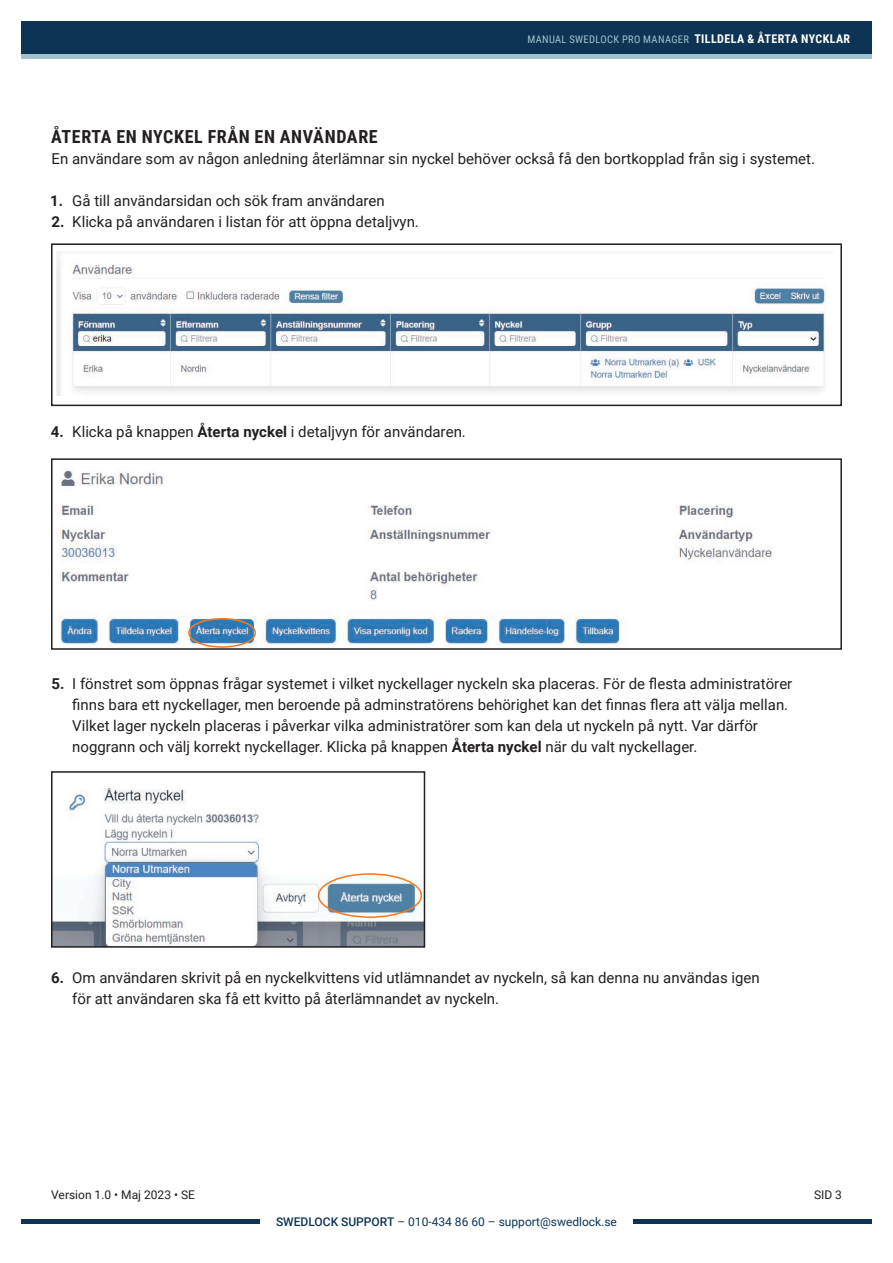
<style>
.page{position:relative;width:893px;height:1263px;background:#fff}
.page>*{position:absolute;margin:0;border:0;box-sizing:border-box;transform-origin:0 0}
.t1{font:700 18px "Roboto Condensed";letter-spacing:.035em;color:#231f20}
.t2{font:15px/21px "Roboto";color:#231f20}
.t3{font:12px "Roboto";color:#0d3454}
.t4{font:12px "Roboto";color:#231f20}
.t5{font:10.5px "Roboto Condensed";letter-spacing:.035em;color:#a0c3cd}
.s1{font-weight:700;font-size:12px;color:#fff}
.s2{font-weight:700}
.s3{font-weight:500}
</style>
<div class="page">
<div style="left:21px;top:21px;width:851px;height:36px;background:#0d3454"></div>
<hr style="left:21px;top:1219px;width:239px;height:4px;background:#0d3454">
<hr style="left:633px;top:1219px;width:239px;height:4px;background:#0d3454">
<div style="left:21px;top:54px;width:851px;height:5px;background:#a0c3cd"></div>
<img style="left:59px;top:469px;width:713px;height:178px">
<div style="left:51px;top:458px;width:791px;height:192px;border:2px solid #231f20"></div>
<div style="left:188px;top:618px;width:68px;height:30px;border:2px solid #f47921;border-radius:50%"></div>
<img style="left:54px;top:788px;width:368px;height:157px">
<div style="left:51px;top:771px;width:374px;height:177px;border:2px solid #231f20"></div>
<div style="left:318px;top:873px;width:104px;height:45px;border:2px solid #f47921;border-radius:50%"></div>
<img style="left:57px;top:252px;width:775px;height:143px">
<div style="left:51px;top:243px;width:791px;height:163px;border:2px solid #231f20"></div>
<p class="t5" style="left:527px;top:32px;width:324px">MANUAL SWEDLOCK PRO MANAGER <span class="s1">TILLDELA &amp; ÅTERTA NYCKLAR</span></p>
<p class="t1" style="left:51px;top:124px;width:328px">ÅTERTA EN NYCKEL FRÅN EN ANVÄNDARE</p>
<p class="t2" style="left:52px;top:148px;width:765px">En användare som av någon anledning återlämnar sin nyckel behöver också få den bortkopplad från sig i systemet.</p>
<p class="t2" style="left:50px;top:190px;width:336px"><span class="s2">1.</span> Gå till användarsidan och sök fram användaren</p>
<p class="t2" style="left:52px;top:211px;width:369px"><span class="s2">2.</span> Klicka på användaren i listan för att öppna detaljvyn.</p>
<p class="t2" style="left:51px;top:421px;width:417px"><span class="s2">4.</span> Klicka på knappen <span class="s2">Återta nyckel</span> i detaljvyn för användaren.</p>
<p class="t2" style="left:72px;top:673px;width:722px;text-indent:-21px"><span class="s2">5.</span> I fönstret som öppnas frågar systemet i vilket nyckellager nyckeln ska placeras. För de flesta administratörer finns bara ett nyckellager, men beroende på adminstratörens behörighet kan det finnas flera att välja mellan.<br>Vilket lager nyckeln placeras i påverkar vilka administratörer som kan dela ut nyckeln på nytt. Var därför noggrann och välj korrekt nyckellager. Klicka på knappen <span class="s2">Återta nyckel</span> när du valt nyckellager.</p>
<p class="t2" style="left:72px;top:967px;width:689px;text-indent:-21px"><span class="s2">6.</span> Om användaren skrivit på en nyckelkvittens vid utlämnandet av nyckeln, så kan denna nu användas igen för att användaren ska få ett kvitto på återlämnandet av nyckeln.</p>
<p class="t4" style="left:51px;top:1186px;width:145px">Version 1.0 • Maj 2023 • SE</p>
<p class="t4" style="left:814px;top:1186px;width:29px">SID 3</p>
<p class="t3" style="left:276px;top:1213px;width:342px"><span class="s3">SWEDLOCK SUPPORT</span> – 010-434 86 60 – support@swedlock.se</p>
</div>
